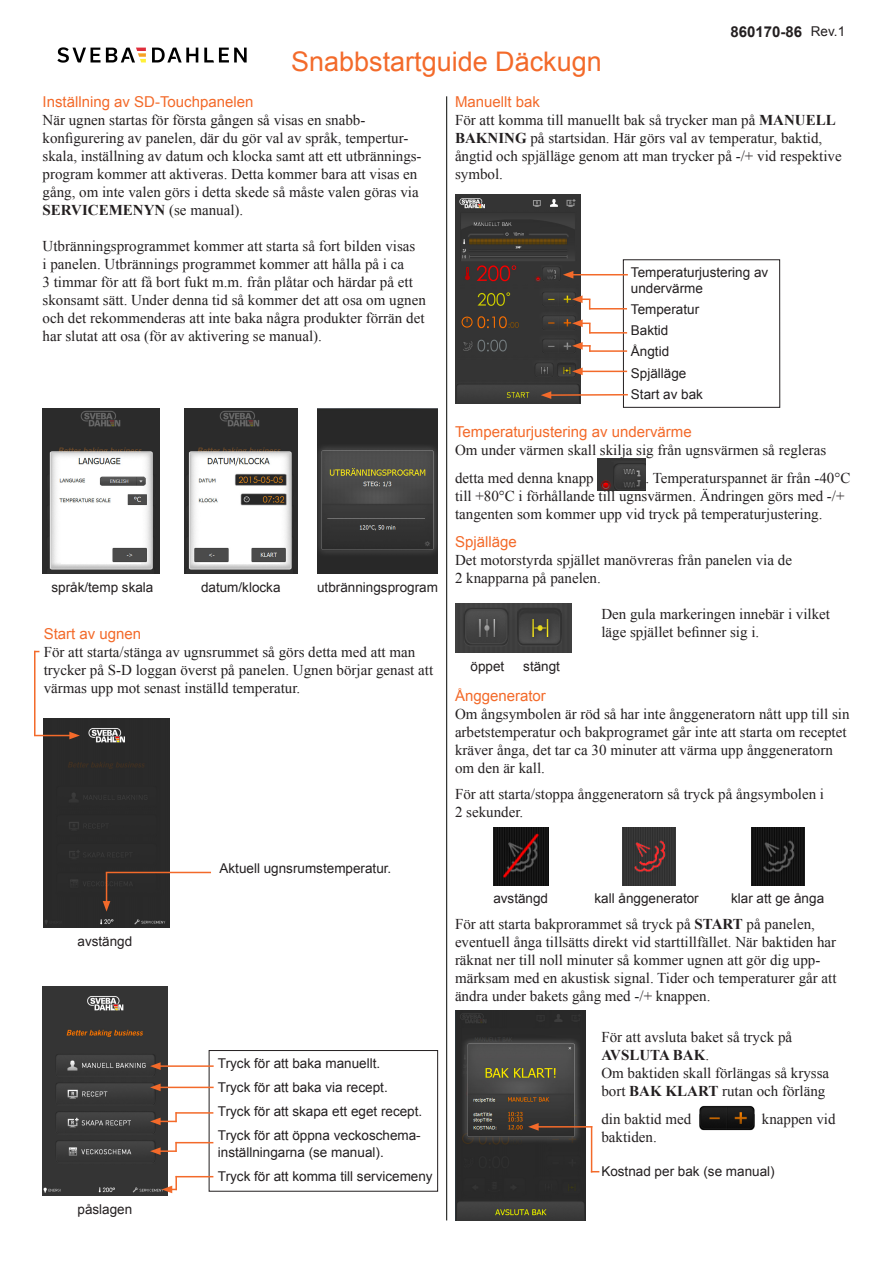
<style>
.page{position:relative;width:893px;height:1263px;background:#fff}
.page>*{position:absolute;margin:0;border:0;box-sizing:border-box;transform-origin:0 0}
.t1{font:27px "Arial";color:#f36a2a}
.t2{font:15px/18px "Times New Roman";color:#231f20}
.t3{font:15px "Arial";color:#f36a2a}
.t4{font:700 15px "Times New Roman";color:#231f20}
.t5{font:700 15px "Arial";color:#231f20}
.t6{font:13.5px/16.2px "Arial";color:#231f20}
.s1{font-weight:700}
.s2{font-weight:400}
</style>
<div class="page">
<img style="left:42px;top:986px;width:126px;height:209px">
<div style="left:209px;top:1050px;width:229px;height:141px;border:1px solid #231f20"></div>
<div style="left:44px;top:718px;width:125px;height:209px;background:#2a2a2a"></div>
<hr style="left:34px;top:735px;width:38px;height:1px;background:#f36a2a">
<svg style="left:69px;top:732px;width:11px;height:7px"></svg>
<hr style="left:34px;top:651px;width:2px;height:84px;background:#f36a2a">
<hr style="left:106px;top:872px;width:1px;height:31px;background:#f36a2a">
<svg style="left:103px;top:901px;width:7px;height:10px"></svg>
<hr style="left:106px;top:872px;width:105px;height:1px;background:#f36a2a">
<img style="left:43px;top:408px;width:116px;height:166px">
<img style="left:184px;top:408px;width:113px;height:166px">
<img style="left:317px;top:408px;width:120px;height:166px">
<img style="left:597px;top:458px;width:48px;height:33px">
<img style="left:455px;top:195px;width:126px;height:209px">
<img style="left:455px;top:603px;width:116px;height:49px">
<img style="left:699px;top:1105px;width:56px;height:26px">
<img style="left:493px;top:827px;width:55px;height:58px">
<img style="left:751px;top:827px;width:53px;height:58px">
<div style="left:623px;top:259px;width:157px;height:149px;border:1px solid #231f20"></div>
<hr style="left:571px;top:274px;width:57px;height:1px;background:#f36a2a">
<svg style="left:563px;top:271px;width:10px;height:8px"></svg>
<hr style="left:549px;top:394px;width:79px;height:2px;background:#f36a2a">
<svg style="left:541px;top:391px;width:10px;height:8px"></svg>
<hr style="left:446px;top:96px;width:1px;height:1124px;background:#040503">
<img style="left:623px;top:827px;width:53px;height:58px">
<hr style="left:158px;top:1065px;width:56px;height:2px;background:#f36a2a">
<svg style="left:150px;top:1062px;width:11px;height:8px"></svg>
<hr style="left:158px;top:1087px;width:56px;height:1px;background:#f36a2a">
<svg style="left:150px;top:1083px;width:11px;height:8px"></svg>
<hr style="left:176px;top:1176px;width:37px;height:1px;background:#f36a2a">
<svg style="left:162px;top:1176px;width:15px;height:17px"></svg>
<hr style="left:176px;top:1112px;width:37px;height:2px;background:#f36a2a">
<svg style="left:150px;top:1112px;width:27px;height:13px"></svg>
<hr style="left:176px;top:1142px;width:37px;height:1px;background:#f36a2a">
<svg style="left:150px;top:1142px;width:27px;height:13px"></svg>
<hr style="left:589px;top:308px;width:38px;height:1px;background:#f36a2a">
<svg style="left:572px;top:295px;width:18px;height:14px"></svg>
<hr style="left:589px;top:332px;width:38px;height:2px;background:#f36a2a">
<svg style="left:572px;top:319px;width:18px;height:15px"></svg>
<hr style="left:589px;top:350px;width:38px;height:2px;background:#f36a2a">
<svg style="left:572px;top:342px;width:19px;height:10px"></svg>
<hr style="left:580px;top:371px;width:47px;height:1px;background:#f36a2a">
<svg style="left:572px;top:367px;width:11px;height:8px"></svg>
<img style="left:455px;top:1010px;width:131px;height:210px">
<hr style="left:536px;top:1126px;width:56px;height:1px;background:#f36a2a">
<svg style="left:528px;top:1123px;width:11px;height:8px"></svg>
<hr style="left:591px;top:1126px;width:1px;height:46px;background:#f36a2a">
<img style="left:57px;top:47px;width:190px;height:16px">
<p class="t1" style="left:291px;top:44px;width:312px">Snabbstartguide Däckugn</p>
<p class="t5" style="left:730px;top:22px;width:73px">860170-86</p>
<p class="t6" style="left:811px;top:23px;width:36px">Rev.1</p>
<p class="t3" style="left:43px;top:92px;width:212px">Inställning av SD-Touchpanelen</p>
<p class="t2" style="left:43px;top:111px;width:381px">När ugnen startas för första gången så visas en snabb&shy;konfigurering av panelen, där du gör val av språk, tempertur&shy;skala, inställning av datum och klocka samt att ett utbrännings&shy;program kommer att aktiveras. Detta kommer bara att visas en gång, om inte valen görs i detta skede så måste valen göras via <span class="s1">SERVICEMENYN</span> (se manual).</p>
<p class="t2" style="left:43px;top:237px;width:385px">Utbränningsprogrammet kommer att starta så fort bilden visas<br>i panelen. Utbrännings programmet kommer att hålla på i ca<br>3 timmar för att få bort fukt m.m. från plåtar och härdar på ett skonsamt sätt. Under denna tid så kommer det att osa om ugnen och det rekommenderas att inte baka några produkter förrän det har slutat att osa (för av aktivering se manual).</p>
<p class="t6" style="left:51px;top:580px;width:104px">språk/temp skala</p>
<p class="t6" style="left:201px;top:580px;width:81px">datum/klocka</p>
<p class="t6" style="left:317px;top:580px;width:122px">utbränningsprogram</p>
<p class="t3" style="left:44px;top:624px;width:99px">Start av ugnen</p>
<p class="t2" style="left:44px;top:643px;width:391px">För att starta/stänga av ugnsrummet så görs detta med att man trycker på S-D loggan överst på panelen. Ugnen börjar genast att värmas upp mot senast inställd temperatur.</p>
<p class="t3" style="left:455px;top:92px;width:87px">Manuellt bak</p>
<p class="t2" style="left:455px;top:111px;width:388px">För att komma till manuellt bak så trycker man på <span class="s1">MANUELL BAKNING</span> på startsidan. Här görs val av temperatur, baktid, ångtid och spjälläge genom att man trycker på -/+ vid respektive symbol.</p>
<p class="t6" style="left:631px;top:264px;width:139px">Temperaturjustering av undervärme</p>
<p class="t6" style="left:631px;top:301px;width:70px">Temperatur</p>
<p class="t6" style="left:631px;top:322px;width:39px">Baktid</p>
<p class="t6" style="left:631px;top:344px;width:40px">Ångtid</p>
<p class="t6" style="left:631px;top:365px;width:57px">Spjälläge</p>
<p class="t6" style="left:631px;top:386px;width:74px">Start av bak</p>
<p class="t3" style="left:455px;top:422px;width:238px">Temperaturjustering av undervärme</p>
<p class="t2" style="left:455px;top:436px;width:373px;line-height:27.5px">Om under värmen skall skilja sig från ugnsvärmen så regleras detta med denna knapp</p>
<p class="t2" style="left:455px;top:469px;width:397px;text-indent:190px">. Temperaturspannet är från -40°C till +80°C i förhållande till ugnsvärmen. Ändringen görs med -/+ tangenten som kommer upp vid tryck på temperaturjustering.</p>
<p class="t3" style="left:455px;top:532px;width:63px">Spjälläge</p>
<p class="t2" style="left:455px;top:551px;width:339px">Det motorstyrda spjället manövreras från panelen via de</p>
<p class="t2" style="left:455px;top:569px;width:147px">2 knapparna på panelen.</p>
<p class="t2" style="left:601px;top:604px;width:230px">Den gula markeringen innebär i vilket läge spjället befinner sig i.</p>
<p class="t6" style="left:470px;top:658px;width:35px">öppet</p>
<p class="t6" style="left:523px;top:658px;width:38px">stängt</p>
<p class="t3" style="left:455px;top:686px;width:92px">Ånggenerator</p>
<p class="t2" style="left:455px;top:704px;width:396px">Om ångsymbolen är röd så har inte ånggeneratorn nått upp till sin arbetstemperatur och bakprogramet går inte att starta om receptet kräver ånga, det tar ca 30 minuter att värma upp ånggeneratorn om den är kall.</p>
<p class="t2" style="left:455px;top:785px;width:371px">För att starta/stoppa ånggeneratorn så tryck på ångsymbolen i<br>2 sekunder.</p>
<p class="t6" style="left:78px;top:933px;width:56px">avstängd</p>
<p class="t6" style="left:78px;top:1201px;width:56px">påslagen</p>
<p class="t6" style="left:220px;top:860px;width:173px">Aktuell ugnsrumstemperatur.</p>
<p class="t6" style="left:218px;top:1055px;width:164px">Tryck för att baka manuellt.</p>
<p class="t6" style="left:218px;top:1079px;width:171px">Tryck för att baka via recept.</p>
<p class="t6" style="left:218px;top:1103px;width:206px">Tryck för att skapa ett eget recept.</p>
<p class="t6" style="left:218px;top:1128px;width:204px">Tryck för att öppna veckoschema-</p>
<p class="t6" style="left:218px;top:1144px;width:167px">inställningarna (se manual).</p>
<p class="t6" style="left:218px;top:1168px;width:216px">Tryck för att komma till servicemeny</p>
<p class="t6" style="left:493px;top:891px;width:56px">avstängd</p>
<p class="t6" style="left:594px;top:891px;width:106px">kall ånggenerator</p>
<p class="t6" style="left:731px;top:891px;width:95px">klar att ge ånga</p>
<p class="t2" style="left:455px;top:915px;width:383px">För att starta bakprorammet så tryck på <span class="s1">START</span> på panelen, eventuell ånga tillsätts direkt vid starttillfället. När baktiden har räknat ner till noll minuter så kommer ugnen att gör dig upp&shy;märksam med en akustisk signal. Tider och temperaturer går att ändra under bakets gång med -/+ knappen.</p>
<p class="t2" style="left:601px;top:1028px;width:192px">För att avsluta baket så tryck på</p>
<p class="t4" style="left:601px;top:1045px;width:109px">AVSLUTA BAK<span class="s2">.</span></p>
<p class="t2" style="left:601px;top:1064px;width:229px">Om baktiden skall förlängas så kryssa bort <span class="s1">BAK KLART</span> rutan och förläng</p>
<p class="t2" style="left:601px;top:1110px;width:91px">din baktid med</p>
<p class="t2" style="left:762px;top:1110px;width:75px">knappen vid</p>
<p class="t2" style="left:601px;top:1128px;width:57px">baktiden.</p>
<p class="t6" style="left:601px;top:1163px;width:175px">Kostnad per bak (se manual)</p>
</div>
